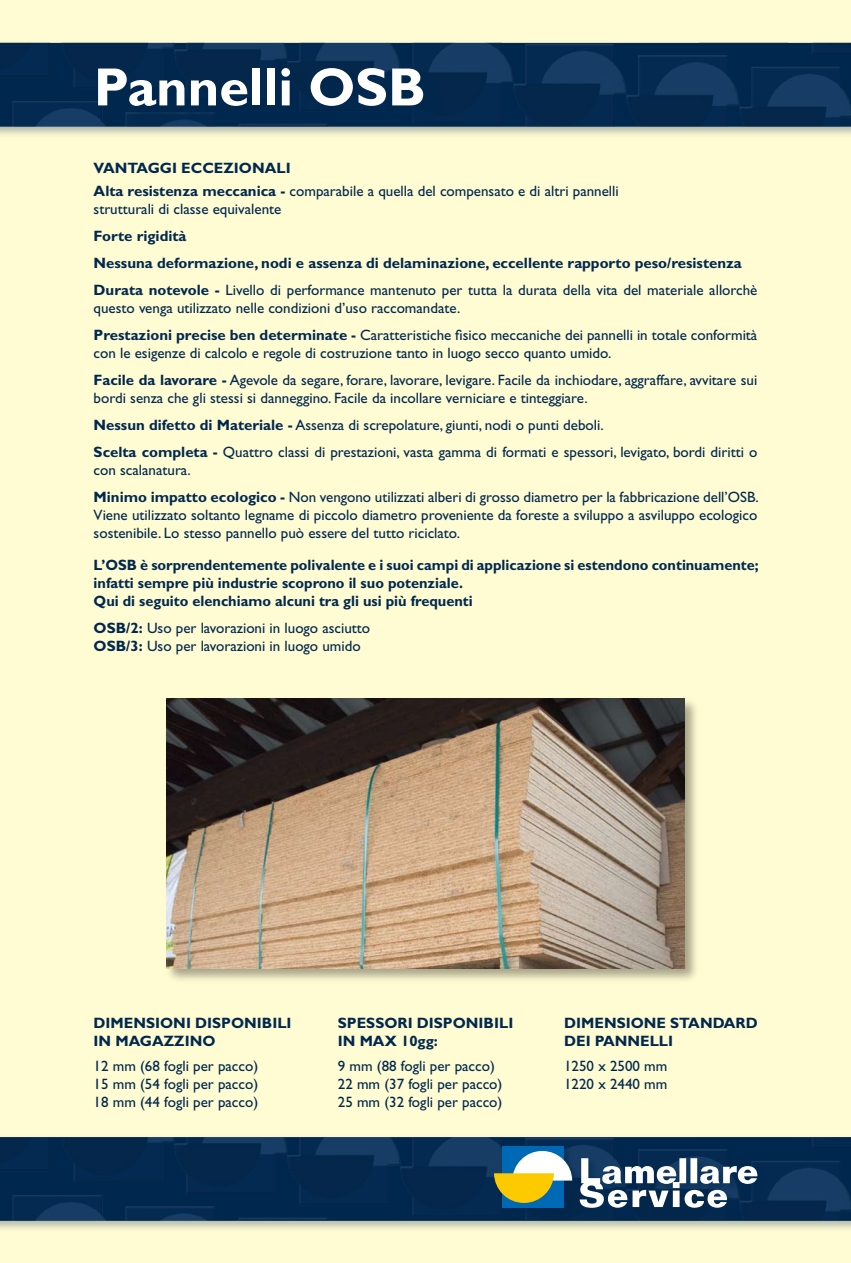
<style>
.page{position:relative;width:851px;height:1263px;background:#fff}
.page>*{position:absolute;margin:0;border:0;box-sizing:border-box;transform-origin:0 0}
.t1{font:700 54px "Gill Sans";color:#fff}
.t2{font:15px/18px "Gill Sans";color:#00284e}
.t3{font:700 15px/18px "Gill Sans";color:#00284e}
.s1{font-weight:700}
.s2{font-weight:400}
</style>
<div class="page">
<hr style="left:850px;top:0;width:1px;height:1263px;background:#000">
<div style="left:0;top:0;width:850px;height:1263px;background:#fffbd3"></div>
<div style="left:0;top:39px;width:850px;height:100px;background:#00284e;opacity:.3"></div>
<img style="left:0;top:43px;width:850px;height:84px">
<div style="left:0;top:1133px;width:850px;height:100px;background:#00284e;opacity:.3"></div>
<img style="left:0;top:1137px;width:850px;height:84px">
<div style="left:98px;top:69px;width:344px;height:57px;background:#00284e"></div>
<div style="left:493px;top:1144px;width:274px;height:73px;background:#00284e"></div>
<div style="left:502px;top:1146px;width:62px;height:62px;background:#0069b6"></div>
<svg style="left:494px;top:1151px;width:78px;height:52px"></svg>
<svg style="left:579px;top:1158px;width:178px;height:50px"></svg>
<div style="left:164px;top:696px;width:536px;height:287px;background:#000;opacity:.35"></div>
<img style="left:167px;top:699px;width:517px;height:269px">
<h1 class="t1" style="left:94px;top:55px;width:334px">Pannelli OSB</h1>
<p class="t2" style="left:94px;top:156px;width:526px;line-height:23.4px;text-indent:78px"><span class="s1">I ECCEZIONALI<br>Alta resistenza meccanica -</span> comparabile a quella del compensato e di altri pannelli</p>
<p class="t2" style="left:94px;top:200px;width:189px">strutturali di classe equivalente</p>
<p class="t3" style="left:94px;top:223px;width:665px;line-height:27px">Forte rigidità<br>Nessuna deformazione, nodi e assenza di delaminazione, eccellente rapporto peso/resistenza<br>Durata notevole - <span class="s2">Livello di performance mantenuto per tutta la durata della vita del materiale allorchè</span></p>
<p class="t2" style="left:94px;top:295px;width:665px;line-height:27px">questo venga utilizzato nelle condizioni d’uso raccomandate.<br><span class="s1">Prestazioni precise ben determinate -</span> Caratteristiche fisico meccaniche dei pannelli in totale conformità</p>
<p class="t2" style="left:94px;top:340px;width:665px;line-height:27px">con le esigenze di calcolo e regole di costruzione tanto in luogo secco quanto umido.<br><span class="s1">Facile da lavorare -</span> Agevole da segare, forare, lavorare, levigare. Facile da inchiodare, aggraffare, avvitare sui</p>
<p class="t2" style="left:94px;top:385px;width:665px;line-height:27px">bordi senza che gli stessi si danneggino. Facile da incollare verniciare e tinteggiare.<br><span class="s1">Nessun difetto di Materiale -</span> Assenza di screpolature, giunti, nodi o punti deboli.<br><span class="s1">Scelta completa -</span> Quattro classi di prestazioni, vasta gamma di formati e spessori, levigato, bordi diritti o</p>
<p class="t2" style="left:94px;top:457px;width:666px;line-height:27px">con scalanatura.<br><span class="s1">Minimo impatto ecologico -</span> Non vengono utilizzati alberi di grosso diametro per la fabbricazione dell’OSB.</p>
<p class="t2" style="left:94px;top:506px;width:665px">Viene utilizzato soltanto legname di piccolo diametro proveniente da foreste a sviluppo a asviluppo ecologico sostenibile. Lo stesso pannello può essere del tutto riciclato.</p>
<p class="t3" style="left:94px;top:556px;width:666px">L’OSB è sorprendentemente polivalente e i suoi campi di applicazione si estendono continuamente; infatti sempre più industrie scoprono il suo potenziale.<br>Qui di seguito elenchiamo alcuni tra gli usi più frequenti</p>
<p class="t2" style="left:94px;top:619px;width:278px"><span class="s1">OSB/2:</span> Uso per lavorazioni in luogo asciutto<br><span class="s1">OSB/3:</span> Uso per lavorazioni in luogo umido</p>
<p class="t3" style="left:94px;top:159px;width:56px">VANTAGG</p>
<p class="t3" style="left:94px;top:1013px;width:199px">DIMENSIONI DISPONIBILI in magazzino</p>
<p class="t3" style="left:338px;top:1013px;width:177px">SPESSORI DISPONIBILI<br>IN MAX 10gg:</p>
<p class="t2" style="left:338px;top:1057px;width:166px">9 mm (88 fogli per pacco)<br>22 mm (37 fogli per pacco)<br>25 mm (32 fogli per pacco)</p>
<p class="t2" style="left:94px;top:1057px;width:166px;text-align:justify">12 mm (68 fogli per pacco)<br>15 mm (54 fogli per pacco)<br>18 mm (44 fogli per pacco)</p>
<p class="t3" style="left:564px;top:1013px;width:195px">DIMENSIONE STANDARD<br>DEI PANNELLI</p>
<p class="t2" style="left:564px;top:1057px;width:105px">1250 x 2500 mm<br>1220 x 2440 mm</p>
</div>
